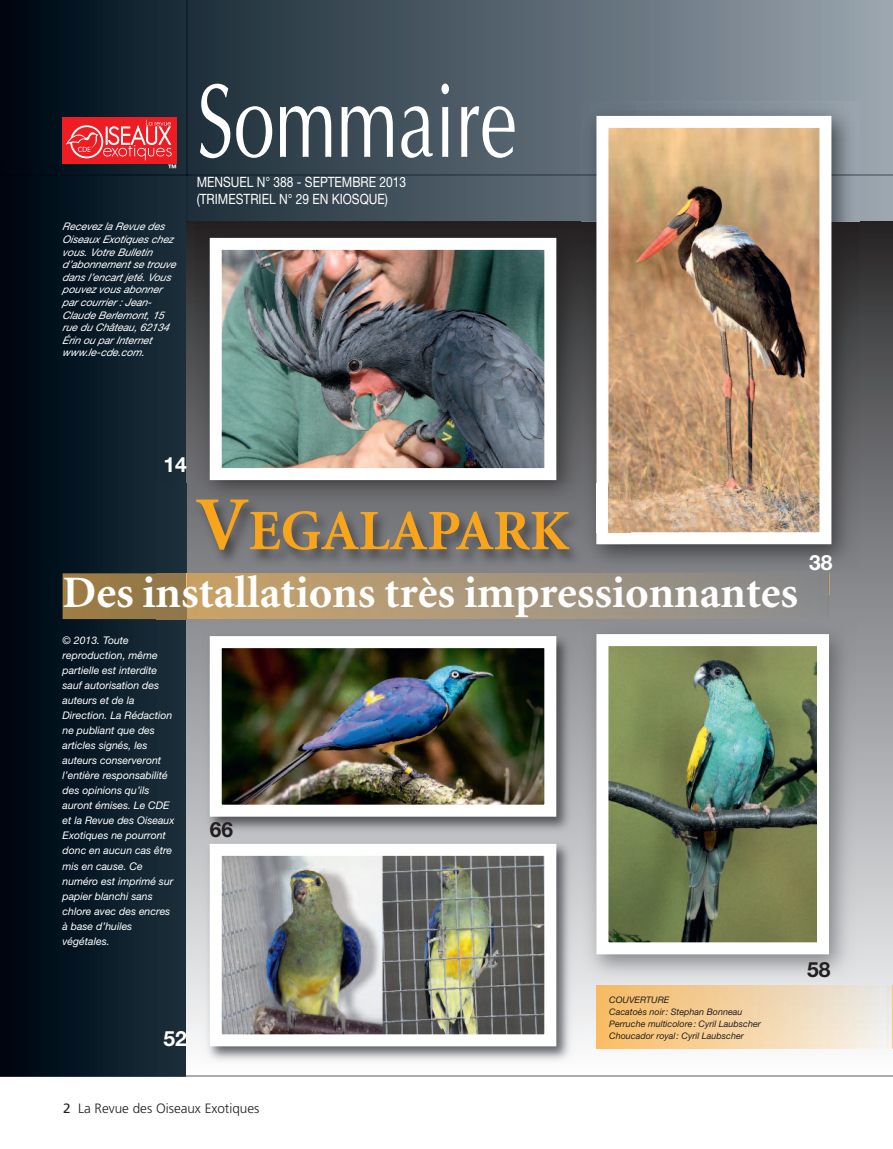
<style>
.page{position:relative;width:893px;height:1149px;background:#fff}
.page>*{position:absolute;margin:0;border:0;box-sizing:border-box;transform-origin:0 0}
.t1{font:104.85px "Optima";color:#fff;scale:.71 1}
.t2{font:700 57.3px "Minion";color:#f9a51b}
.t3{font:700 45px "Minion";color:#fff}
.t4{font:700 21px "Helvetica Neue";color:#fff}
.t5{font:700 21px "Helvetica Neue";color:#231f20}
.t6{font:14.25px/17px "Helvetica Neue";color:#fff;scale:.85 1}
.t7{font:300 13.5px "Frutiger";color:#231f20}
.t8{font:italic 10.5px/15px "Helvetica Neue";color:#fff}
.t9{font:italic 9px/12px "Helvetica Neue";color:#231f20}
.t10{font:700 9px "Helvetica Neue";color:#fff}
.s1{font-size:76.35px}
.s2{font-weight:400}
</style>
<div class="page">
<div style="left:0;top:0;width:893px;height:1075px;background:linear-gradient(to right,#000c17,#9aa5af)"></div>
<img style="left:0;top:174px;width:893px;height:1px">
<img style="left:187px;top:0;width:1px;height:222px">
<div style="left:63px;top:118px;width:113px;height:45px;background:#ee1d23"></div>
<svg style="left:66px;top:120px;width:106px;height:40px"></svg>
<div style="left:187px;top:222px;width:706px;height:853px;background:linear-gradient(to bottom,#2d2d30,#fbfcfe)"></div>
<img style="left:195px;top:223px;width:387px;height:260px">
<img style="left:223px;top:251px;width:320px;height:216px">
<div style="left:210px;top:238px;width:346px;height:242px;border:12px solid #fff"></div>
<img style="left:582px;top:101px;width:277px;height:470px">
<img style="left:609px;top:129px;width:209px;height:402px">
<div style="left:596px;top:116px;width:235px;height:428px;border:12px solid #fff"></div>
<img style="left:156px;top:483px;width:474px;height:90px">
<img style="left:582px;top:483px;width:48px;height:88px">
<img style="left:596px;top:483px;width:34px;height:61px">
<img style="left:582px;top:619px;width:274px;height:362px">
<img style="left:609px;top:647px;width:207px;height:294px">
<div style="left:596px;top:634px;width:233px;height:320px;border:12px solid #fff"></div>
<img style="left:203px;top:629px;width:373px;height:436px">
<img style="left:223px;top:649px;width:320px;height:154px">
<div style="left:210px;top:636px;width:346px;height:180px;border:12px solid #fff"></div>
<img style="left:223px;top:856px;width:320px;height:176px">
<div style="left:210px;top:843px;width:346px;height:202px;border:12px solid #fff"></div>
<img style="left:63px;top:573px;width:766px;height:46px">
<svg style="left:187px;top:573px;width:1px;height:46px"></svg>
<img style="left:596px;top:985px;width:296px;height:63px">
<svg style="left:0;top:1075px;width:187px;height:1px"></svg>
<p class="t10" style="left:168px;top:164px;width:10px">™</p>
<p class="t8" style="left:63px;top:221px;width:117px;line-height:12.6px">Recevez la Revue des<br>Oiseaux Exotiques chez vous. Votre Bulletin<br>d ’abonnement se trouve dans l’encart jeté. Vous pouvez vous abonner par courrier : Jean-<br>Claude Berlemont, 15 rue du Château, 62134<br>Érinoupar Internet www.le-cde.com.</p>
<h1 class="t1" style="left:197px;top:59px;width:453px">Sommaire</h1>
<h3 class="t6" style="left:197px;top:175px;width:248px">MENSUEL N° 388 - SEPTEMBRE 2013 (TRIMESTRIEL N° 29 EN KIOSQUE)</h3>
<h3 class="t4" style="left:164px;top:456px;width:25px">14</h3>
<h2 class="t2" style="left:196px;top:508px;width:374px"><span class="s1">V</span>EGALAPARK</h2>
<h3 class="t3" style="left:63px;top:574px;width:737px">Des installations très impressionnantes</h3>
<p class="t8" style="left:63px;top:634px;width:113px">© 2013. Toute reproduction, même partielle est interdite sauf autorisation des auteurs et de la<br>Direction. La Rédaction ne publiant que des articles signés, les auteurs conserveront l’entière responsabilité des opinions qu’ils auront émises. Le CDE et la Revue des Oiseaux<br>Exotiques ne pourront donc en aucun cas être mis en cause. Ce numéro est imprimé sur papier blanchi sans chlore avec des encres à base d’huiles végétales.</p>
<h3 class="t5" style="left:210px;top:821px;width:25px">66</h3>
<h3 class="t4" style="left:164px;top:1030px;width:25px">52</h3>
<p class="t9" style="left:609px;top:993px;width:153px">COUVERTURE<br>Cacatoès noir: Stephan Bonneau<br>Perruche multicolore: Cyril Laubscher<br>Choucador royal: Cyril Laubscher</p>
<h3 class="t4" style="left:809px;top:555px;width:25px">38</h3>
<h3 class="t5" style="left:807px;top:962px;width:25px">58</h3>
<p class="t7" style="left:63px;top:1102px;width:198px"><span class="s2">2</span> La Revue des Oiseaux Exotiques</p>
</div>
